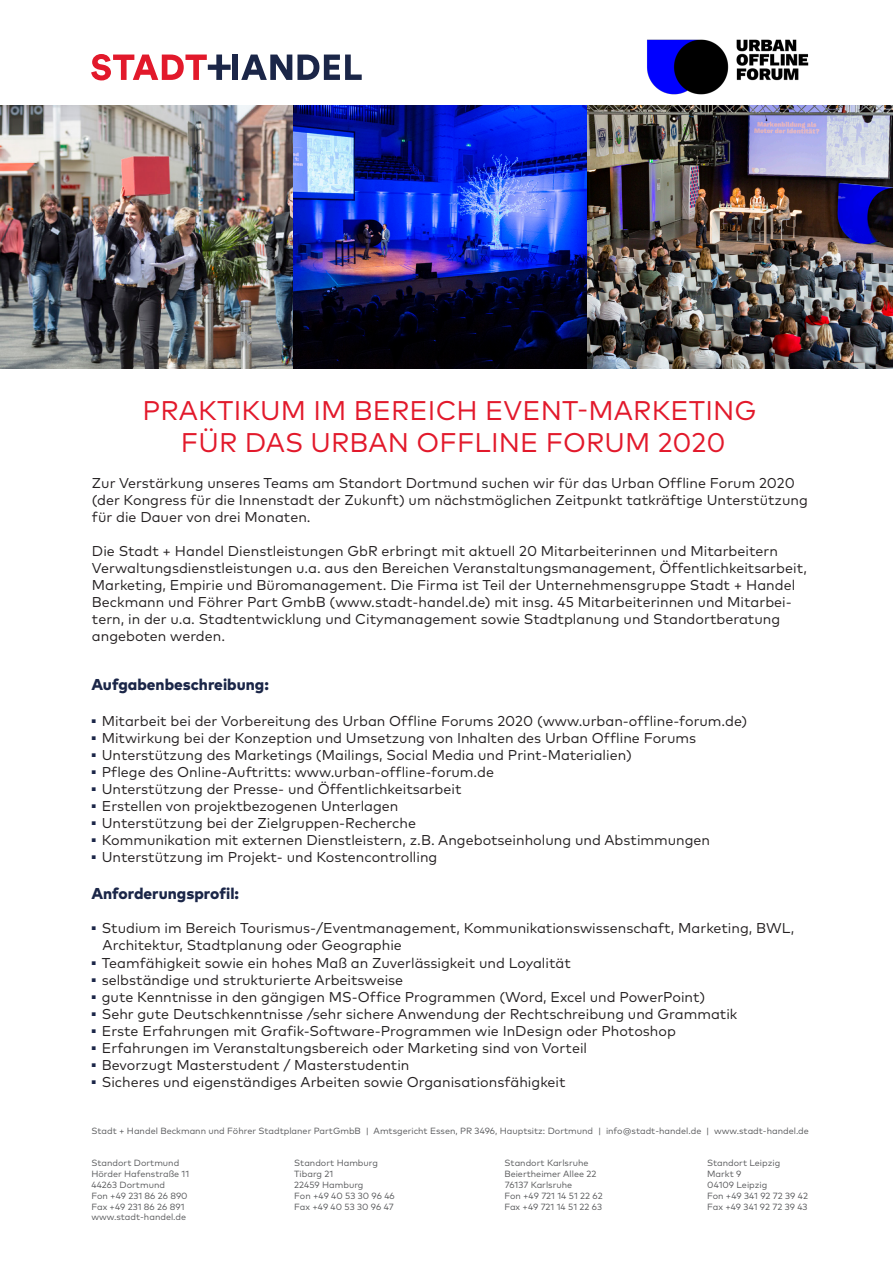
<style>
.page{position:relative;width:893px;height:1263px;background:#fff}
.page>*{position:absolute;margin:0;border:0;box-sizing:border-box;transform-origin:0 0}
.t1{font:27px "Mark Pro";letter-spacing:.005em;color:#e2192b}
.Absatzformat_1{font:800 15.75px "Mark Pro";color:#1b2648}
.Absatzformat_1-2{font:14.25px/17.1px "Mark Pro";color:#231f20}
.t2{font:9px "Mark Pro";color:#57585a}
</style>
<div class="page">
<svg style="left:241px;top:55px;width:121px;height:25px"></svg>
<div style="left:232px;top:55px;width:6px;height:25px;background:#1b2648"></div>
<svg style="left:91px;top:54px;width:140px;height:26px"></svg>
<img style="left:0;top:105px;width:893px;height:264px">
<img style="left:647px;top:39px;width:162px;height:56px">
<p class="t1" style="left:143px;top:390px;width:616px">PRAKTIKUM IM BEREICH EVENT-MARKETING</p>
<p class="t1" style="left:181px;top:423px;width:546px">FÜR DAS URBAN OFFLINE FORUM 2020</p>
<p class="Absatzformat_1-2" style="left:92px;top:473px;width:717px">Zur Verstärkung unseres Teams am Standort Dortmund suchen wir für das Urban Offline Forum 2020 (der Kongress für die Innenstadt der Zukunft) um nächstmöglichen Zeitpunkt tatkräftige Unterstützung für die Dauer von drei Monaten.</p>
<p class="Absatzformat_1-2" style="left:92px;top:541px;width:716px">Die Stadt + Handel Dienstleistungen GbR erbringt mit aktuell 20 Mitarbeiterinnen und Mitarbeitern Verwaltungsdienstleistungen u.a. aus den Bereichen Veranstaltungsmanagement, Öffentlichkeitsarbeit, Marketing, Empirie und Büromanagement. Die Firma ist Teil der Unternehmensgruppe Stadt + Handel Beckmann und Föhrer Part GmbB (www.stadt-handel.de) mit insg. 45 Mitarbeiterinnen und Mitarbei&shy;tern, in der u.a. Stadtentwicklung und Citymanagement sowie Stadtplanung und Standortberatung angeboten werden.</p>
<p class="Absatzformat_1" style="left:91px;top:672px;width:179px">Aufgabenbeschreibung:</p>
<p class="Absatzformat_1-2" style="left:91px;top:711px;width:657px"><sup>■</sup> Mitarbeit bei der Vorbereitung des Urban Offline Forums 2020 (www.urban-offline-forum.de)</p>
<p class="Absatzformat_1-2" style="left:91px;top:728px;width:606px"><sup>■</sup> Mitwirkung bei der Konzeption und Umsetzung von Inhalten des Urban Offline Forums</p>
<p class="Absatzformat_1-2" style="left:91px;top:745px;width:542px"><sup>■</sup> Unterstützung des Marketings (Mailings, Social Media und Print-Materialien)</p>
<p class="Absatzformat_1-2" style="left:91px;top:762px;width:404px"><sup>■</sup> Pflege des Online-Auftritts: www.urban-offline-forum.de</p>
<p class="Absatzformat_1-2" style="left:91px;top:779px;width:372px"><sup>■</sup> Unterstützung der Presse- und Öffentlichkeitsarbeit</p>
<p class="Absatzformat_1-2" style="left:91px;top:796px;width:309px"><sup>■</sup> Erstellen von projektbezogenen Unterlagen</p>
<p class="Absatzformat_1-2" style="left:91px;top:813px;width:326px"><sup>■</sup> Unterstützung bei der Zielgruppen-Recherche</p>
<p class="Absatzformat_1-2" style="left:91px;top:831px;width:620px"><sup>■</sup> Kommunikation mit externen Dienstleistern, z.B. Angebotseinholung und Abstimmungen</p>
<p class="Absatzformat_1-2" style="left:91px;top:848px;width:347px"><sup>■</sup> Unterstützung im Projekt- und Kostencontrolling</p>
<p class="Absatzformat_1" style="left:91px;top:881px;width:149px">Anforderungsprofil:</p>
<p class="Absatzformat_1-2" style="left:103px;top:918px;width:693px;text-indent:-11px"><sup>■</sup> Studium im Bereich Tourismus-/Eventmanagement, Kommunikationswissenschaft, Marketing, BWL,<br>Architektur, Stadtplanung oder Geographie</p>
<p class="Absatzformat_1-2" style="left:91px;top:953px;width:481px"><sup>■</sup> Teamfähigkeit sowie ein hohes Maß an Zuverlässigkeit und Loyalität</p>
<p class="Absatzformat_1-2" style="left:91px;top:970px;width:313px"><sup>■</sup> selbständige und strukturierte Arbeitsweise</p>
<p class="Absatzformat_1-2" style="left:91px;top:987px;width:615px"><sup>■</sup> gute Kenntnisse in den gängigen MS-Office Programmen (Word, Excel und PowerPoint)</p>
<p class="Absatzformat_1-2" style="left:91px;top:1004px;width:648px"><sup>■</sup> Sehr gute Deutschkenntnisse /sehr sichere Anwendung der Rechtschreibung und Grammatik</p>
<p class="Absatzformat_1-2" style="left:91px;top:1021px;width:586px"><sup>■</sup> Erste Erfahrungen mit Grafik-Software-Programmen wie InDesign oder Photoshop</p>
<p class="Absatzformat_1-2" style="left:91px;top:1038px;width:497px"><sup>■</sup> Erfahrungen im Veranstaltungsbereich oder Marketing sind von Vorteil</p>
<p class="Absatzformat_1-2" style="left:91px;top:1055px;width:320px"><sup>■</sup> Bevorzugt Masterstudent / Masterstudentin</p>
<p class="Absatzformat_1-2" style="left:91px;top:1072px;width:476px"><sup>■</sup> Sicheres und eigenständiges Arbeiten sowie Organisationsfähigkeit</p>
<p class="t2" style="left:91px;top:1124px;width:719px">Stadt + Handel Beckmann und Föhrer Stadtplaner PartGmbB | Amtsgericht Essen, PR 3496, Hauptsitz: Dortmund | info@stadt-handel.de | www.stadt-handel.de</p>
<p class="t2" style="left:91px;top:1156px;width:89px">Standort Dortmund</p>
<p class="t2" style="left:294px;top:1156px;width:85px">Standort Hamburg</p>
<p class="t2" style="left:505px;top:1156px;width:85px">Standort Karlsruhe</p>
<p class="t2" style="left:707px;top:1156px;width:75px">Standort Leipzig</p>
<p class="t2" style="left:91px;top:1167px;width:99px">Hörder Hafenstraße 11</p>
<p class="t2" style="left:294px;top:1167px;width:41px">Tibarg 21</p>
<p class="t2" style="left:504px;top:1167px;width:94px">Beiertheimer Allee 22</p>
<p class="t2" style="left:707px;top:1167px;width:36px">Markt 9</p>
<p class="t2" style="left:91px;top:1178px;width:75px">44263 Dortmund</p>
<p class="t2" style="left:294px;top:1178px;width:71px">22459 Hamburg</p>
<p class="t2" style="left:505px;top:1178px;width:69px">76137 Karlsruhe</p>
<p class="t2" style="left:707px;top:1178px;width:62px">04109 Leipzig</p>
<p class="t2" style="left:91px;top:1189px;width:98px">Fon +49 231 86 26 890</p>
<p class="t2" style="left:294px;top:1189px;width:102px">Fon +49 40 53 30 96 46</p>
<p class="t2" style="left:504px;top:1189px;width:100px">Fon +49 721 14 51 22 62</p>
<p class="t2" style="left:707px;top:1189px;width:102px">Fon +49 341 92 72 39 42</p>
<p class="t2" style="left:91px;top:1200px;width:95px">Fax +49 231 86 26 891</p>
<p class="t2" style="left:294px;top:1200px;width:101px">Fax +49 40 53 30 96 47</p>
<p class="t2" style="left:504px;top:1200px;width:99px">Fax +49 721 14 51 22 63</p>
<p class="t2" style="left:707px;top:1200px;width:102px">Fax +49 341 92 72 39 43</p>
<p class="t2" style="left:91px;top:1210px;width:96px">www.stadt-handel.de</p>
</div>
